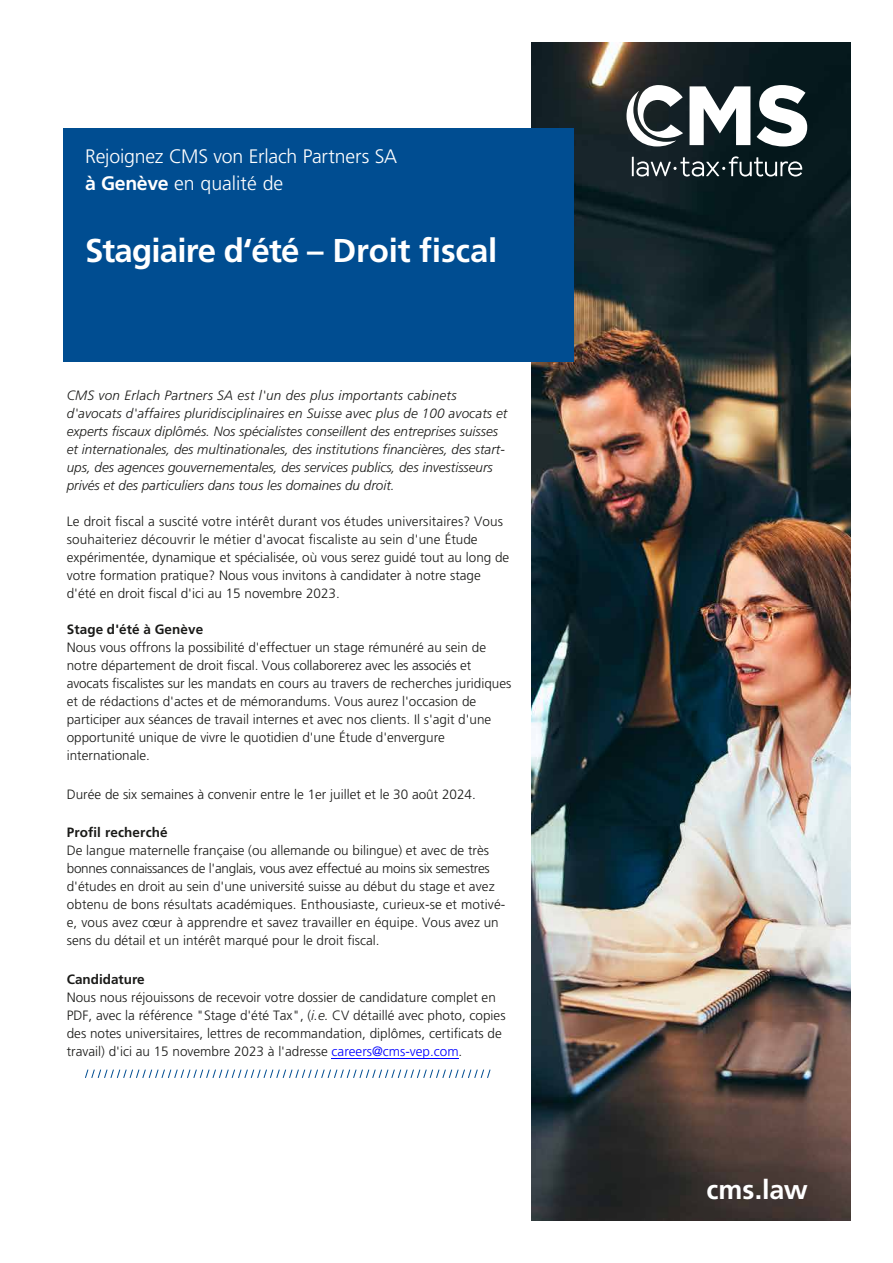
<style>
.page{position:relative;width:893px;height:1263px;background:#fff}
.page>*{position:absolute;margin:0;border:0;box-sizing:border-box;transform-origin:0 0}
.Intro_2___13_18pt{font:700 33px "Frutiger LT Pro";letter-spacing:-.025em;color:#fff}
.Link___15_20pt___Bol{font:700 27px "Frutiger LT Pro";letter-spacing:-.005em;color:#fff}
.Intro_2___13_18pt-2{font:300 19.5px/27px "Frutiger LT Pro";letter-spacing:-.01em;color:#fff}
.Dis___6_5_9pt___Ligh{font:300 13.5px/18px "Frutiger LT Pro";color:#1a1a18}
.Dis___6_5_9pt___Ligh-2{font:italic 300 13.5px/18px "Frutiger LT Pro";color:#1a1a18}
.s1{font-weight:700}
.s2{font-style:italic}
.s3{color:#00f}
</style>
<div class="page">
<img style="left:531px;top:43px;width:319px;height:1177px">
<div style="left:64px;top:128px;width:510px;height:233px;background:#004d91"></div>
<svg style="left:85px;top:1069px;width:406px;height:9px"></svg>
<svg style="left:632px;top:156px;width:170px;height:21px;background:#424f53"></svg>
<svg style="left:756px;top:85px;width:51px;height:61px"></svg>
<svg style="left:689px;top:86px;width:61px;height:59px"></svg>
<svg style="left:626px;top:85px;width:57px;height:61px"></svg>
<hr style="left:332px;top:1058px;width:127px;height:1px;background:#00f">
<p class="Intro_2___13_18pt-2" style="left:85px;top:143px;width:314px">Rejoignez CMS von Erlach Partners SA <span class="s1">à Genève</span> en qualité de</p>
<p class="Intro_2___13_18pt" style="left:85px;top:231px;width:414px">Stagiaire d‘été – Droit fiscal</p>
<p class="Dis___6_5_9pt___Ligh-2" style="left:67px;top:386px;width:442px">CMS von Erlach Partners SA est l'un des plus importants cabinets d'avocats d'affaires pluridisciplinaires en Suisse avec plus de 100 avocats et experts fiscaux diplômés. Nos spécialistes conseillent des entreprises suisses et internationales, des multinationales, des institutions financières, des start&shy;ups, des agences gouvernementales, des services publics, des investisseurs privés et des particuliers dans tous les domaines du droit.</p>
<p class="Dis___6_5_9pt___Ligh" style="left:67px;top:512px;width:444px">Le droit fiscal a suscité votre intérêt durant vos études universitaires? Vous souhaiteriez découvrir le métier d'avocat fiscaliste au sein d'une Étude expérimentée, dynamique et spécialisée, où vous serez guidé tout au long de votre formation pratique? Nous vous invitons à candidater à notre stage d'été en droit fiscal d'ici au 15 novembre 2023.</p>
<p class="Dis___6_5_9pt___Ligh" style="left:67px;top:620px;width:446px"><span class="s1">Stage d'été à Genève<br></span>Nous vous offrons la possibilité d'effectuer un stage rémunéré au sein de notre département de droit fiscal. Vous collaborerez avec les associés et avocats fiscalistes sur les mandats en cours au travers de recherches juridiques et de rédactions d'actes et de mémorandums. Vous aurez l'occasion de participer aux séances de travail internes et avec nos clients. Il s'agit d'une opportunité unique de vivre le quotidien d'une Étude d'envergure internationale.</p>
<p class="Dis___6_5_9pt___Ligh" style="left:67px;top:785px;width:411px">Durée de six semaines à convenir entre le 1er juillet et le 30 août 2024.</p>
<p class="Dis___6_5_9pt___Ligh" style="left:67px;top:824px;width:440px"><span class="s1">Profil recherché<br></span>De langue maternelle française (ou allemande ou bilingue) et avec de très bonnes connaissances de l'anglais, vous avez effectué au moins six semestres d'études en droit au sein d'une université suisse au début du stage et avez obtenu de bons résultats académiques. Enthousiaste, curieux-se et motivé&shy;e, vous avez cœur à apprendre et savez travailler en équipe. Vous avez un sens du détail et un intérêt marqué pour le droit fiscal.</p>
<p class="Dis___6_5_9pt___Ligh" style="left:67px;top:970px;width:440px"><span class="s1">Candidature<br></span>Nous nous réjouissons de recevoir votre dossier de candidature complet en PDF, avec la référence "Stage d'été Tax", (<span class="s2">i.e.</span> CV détaillé avec photo, copies des notes universitaires, lettres de recommandation, diplômes, certificats de travail) d'ici au 15 novembre 2023 à l'adresse <span class="s3">careers@cms-vep.com</span>.</p>
<p class="Link___15_20pt___Bol" style="left:707px;top:1174px;width:103px">cms.law</p>
</div>
